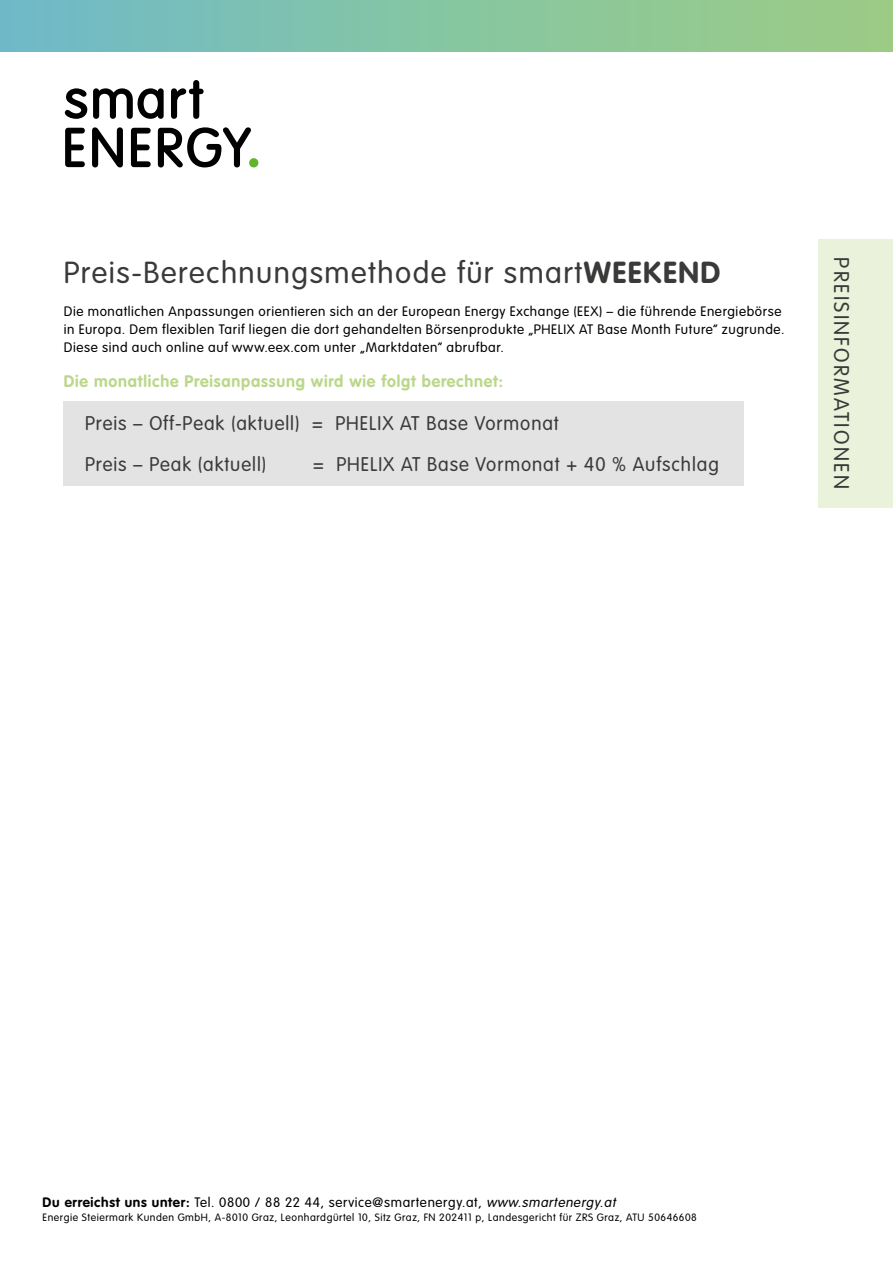
<style>
.page{position:relative;width:893px;height:1263px;background:#fff}
.page>*{position:absolute;margin:0;border:0;box-sizing:border-box;transform-origin:0 0}
.t1{font:300 30px "VAG Rounded Std";letter-spacing:.05em;color:#3a3a39}
.t2{font:300 21px "VAG Rounded Std";letter-spacing:.11em;color:#3a3a39}
.t3{font:300 19.5px/41.4px "VAG Rounded Std";letter-spacing:.05em;color:#3a3a39}
.t4{font:700 16.5px "VAG Rounded Std";letter-spacing:.05em;color:#bcd78b}
.t5{font:300 13.5px/18px "VAG Rounded Std";letter-spacing:.045em;color:#000}
.t6{font:300 10.5px "VAG Rounded Std";letter-spacing:.05em;color:#000}
.s1{font-weight:700}
.s2{font-style:italic}
</style>
<div class="page">
<div style="left:0;top:0;width:893px;height:51px;background:linear-gradient(to right,#6fbbc7,#9dcd82)"></div>
<div style="left:249px;top:158px;width:9px;height:9px;background:#64b32b;border-radius:50%"></div>
<svg style="left:65px;top:88px;width:22px;height:31px"></svg>
<svg style="left:171px;top:80px;width:33px;height:39px"></svg>
<svg style="left:65px;top:128px;width:20px;height:39px"></svg>
<svg style="left:92px;top:127px;width:31px;height:40px"></svg>
<svg style="left:131px;top:128px;width:20px;height:39px"></svg>
<svg style="left:93px;top:88px;width:71px;height:31px"></svg>
<svg style="left:158px;top:127px;width:93px;height:40px"></svg>
<div style="left:818px;top:239px;width:75px;height:268px;background:#eaf2db"></div>
<div style="left:64px;top:402px;width:680px;height:84px;background:#e3e3e3"></div>
<h1 class="t1" style="left:64px;top:255px;width:658px">Preis-Berechnungsmethode für smart<span class="s1">WEEKEND</span></h1>
<p class="t5" style="left:64px;top:303px;width:722px">Die monatlichen Anpassungen orientieren sich an der European Energy Exchange (EEX) – die führende Energiebörse in Europa. Dem flexiblen Tarif liegen die dort gehandelten Börsenprodukte „PHELIX AT Base Month Future“ zugrunde.<br>Diese sind auch online auf www.eex.com unter „Marktdaten“ abrufbar.</p>
<p class="t4" style="left:64px;top:371px;width:441px">Die monatliche Preisanpassung wird wie folgt berechnet:</p>
<h3 class="t3" style="left:85px;top:403px;width:475px">Preis – Off-Peak (aktuell) = PHELIX AT Base Vormonat<br>Preis – Peak (aktuell)</h3>
<h3 class="t3" style="left:313px;top:444px;width:408px">= PHELIX AT Base Vormonat + 40 % Aufschlag</h3>
<h2 class="t2" style="left:854px;top:257px;width:233px;rotate:90deg">PREISINFORMATIONEN</h2>
<p class="t5" style="left:43px;top:1194px;width:577px"><span class="s1">Du erreichst uns unter:</span> Tel. 0800 / 88 22 44, service@smartenergy.at, <span class="s2">www.smartenergy.at</span></p>
<p class="t6" style="left:43px;top:1211px;width:656px">Energie Steiermark Kunden GmbH, A-8010 Graz, Leonhardgürtel 10, Sitz Graz, FN 202411 p, Landesgericht für ZRS Graz, ATU 50646608</p>
</div>
